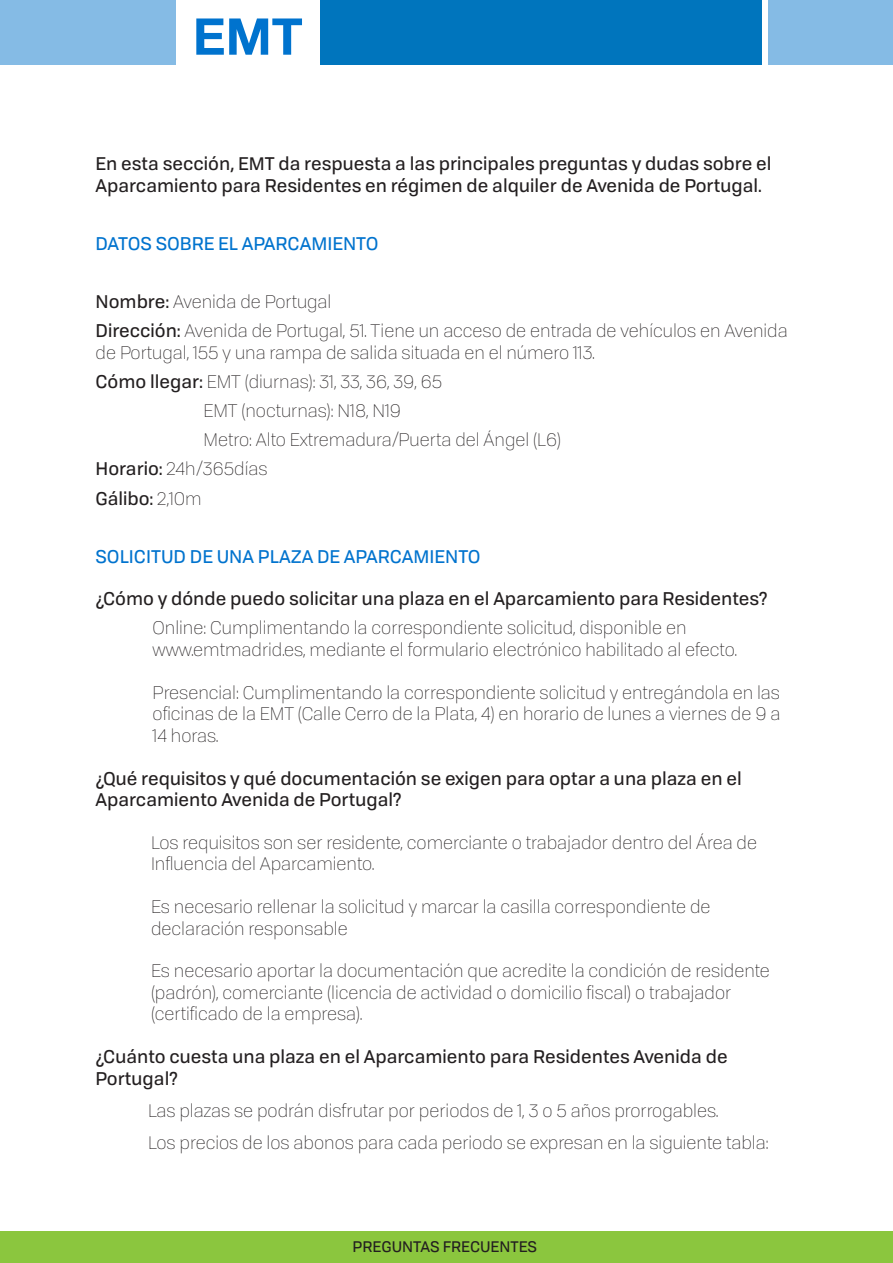
<style>
.page{position:relative;width:893px;height:1263px;background:#fff}
.page>*{position:absolute;margin:0;border:0;box-sizing:border-box;transform-origin:0 0}
.t1{font:300 18px/21.6px "Tofino";color:#231f20}
.t2{font:18px/21.6px "Tofino";color:#231f20}
.t3{font:18px "Tofino";color:#0073ce}
.t4{font:15px "Tofino";color:#231f20}
.s1{font-weight:400}
.s2{font-weight:300}
</style>
<div class="page">
<div style="left:0;top:1231px;width:893px;height:32px;background:#8bc63e"></div>
<div style="left:320px;top:0;width:442px;height:65px;background:#0075bd"></div>
<div style="left:769px;top:0;width:124px;height:65px;background:#85bbe5"></div>
<div style="left:0;top:0;width:175px;height:65px;background:#85bbe5"></div>
<svg style="left:196px;top:18px;width:106px;height:37px"></svg>
<p class="t2" style="left:96px;top:152px;width:677px">En esta sección, EMT da respuesta a las principales preguntas y dudas sobre el<br>Aparcamiento para Residentes en régimen de alquiler de Avenida de Portugal.</p>
<p class="t3" style="left:96px;top:230px;width:284px">DATOS SOBRE EL APARCAMIENTO</p>
<p class="t1" style="left:96px;top:286px;width:694px;line-height:29.1px"><span class="s1">Nombre:</span> Avenida de Portugal<br><span class="s1">Dirección:</span> Avenida de Portugal, 51. Tiene un acceso de entrada de vehículos en Avenida</p>
<p class="t1" style="left:96px;top:341px;width:501px">de Portugal, 155 y una rampa de salida situada en el número 113.</p>
<p class="t1" style="left:96px;top:370px;width:348px"><span class="s1">Cómo llegar:</span> EMT (diurnas): 31, 33, 36, 39, 65</p>
<p class="t1" style="left:204px;top:399px;width:199px">EMT (nocturnas): N18, N19</p>
<p class="t1" style="left:204px;top:428px;width:359px">Metro: Alto Extremadura/Puerta del Ángel (L6)</p>
<p class="t1" style="left:96px;top:457px;width:174px"><span class="s1">Horario:</span> 24h/365días</p>
<p class="t2" style="left:96px;top:486px;width:108px">Gálibo: <span class="s2">2,10m</span></p>
<p class="t3" style="left:96px;top:542px;width:387px">SOLICITUD DE UNA PLAZA DE APARCAMIENTO</p>
<p class="t2" style="left:96px;top:587px;width:674px">¿Cómo y dónde puedo solicitar una plaza en el Aparcamiento para Residentes?</p>
<p class="t1" style="left:153px;top:616px;width:586px">Online: Cumplimentando la correspondiente solicitud, disponible en www.emtmadrid.es, mediante el formulario electrónico habilitado al efecto.</p>
<p class="t1" style="left:153px;top:681px;width:629px;text-align:justify">Presencial: Cumplimentando la correspondiente solicitud y entregándola en las oficinas de la EMT (Calle Cerro de la Plata, 4) en horario de lunes a viernes de 9 a 14 horas.</p>
<p class="t2" style="left:96px;top:766px;width:648px">¿Qué requisitos y qué documentación se exigen para optar a una plaza en el<br>Aparcamiento Avenida de Portugal?</p>
<p class="t1" style="left:151px;top:831px;width:608px">Los requisitos son ser residente, comerciante o trabajador dentro del Área de<br>Influencia del Aparcamiento.</p>
<p class="t1" style="left:151px;top:895px;width:561px">Es necesario rellenar la solicitud y marcar la casilla correspondiente de declaración responsable</p>
<p class="t1" style="left:151px;top:959px;width:620px">Es necesario aportar la documentación que acredite la condición de residente (padrón), comerciante (licencia de actividad o domicilio fiscal) o trabajador (certificado de la empresa).</p>
<p class="t2" style="left:96px;top:1044px;width:634px">¿Cuánto cuesta una plaza en el Aparcamiento para Residentes Avenida de<br>Portugal?</p>
<p class="t1" style="left:148px;top:1093px;width:622px;line-height:32.1px">Las plazas se podrán disfrutar por periodos de 1, 3 o 5 años prorrogables.<br>Los precios de los abonos para cada periodo se expresan en la siguiente tabla:</p>
<p class="t4" style="left:353px;top:1235px;width:186px">PREGUNTAS FRECUENTES</p>
</div>
